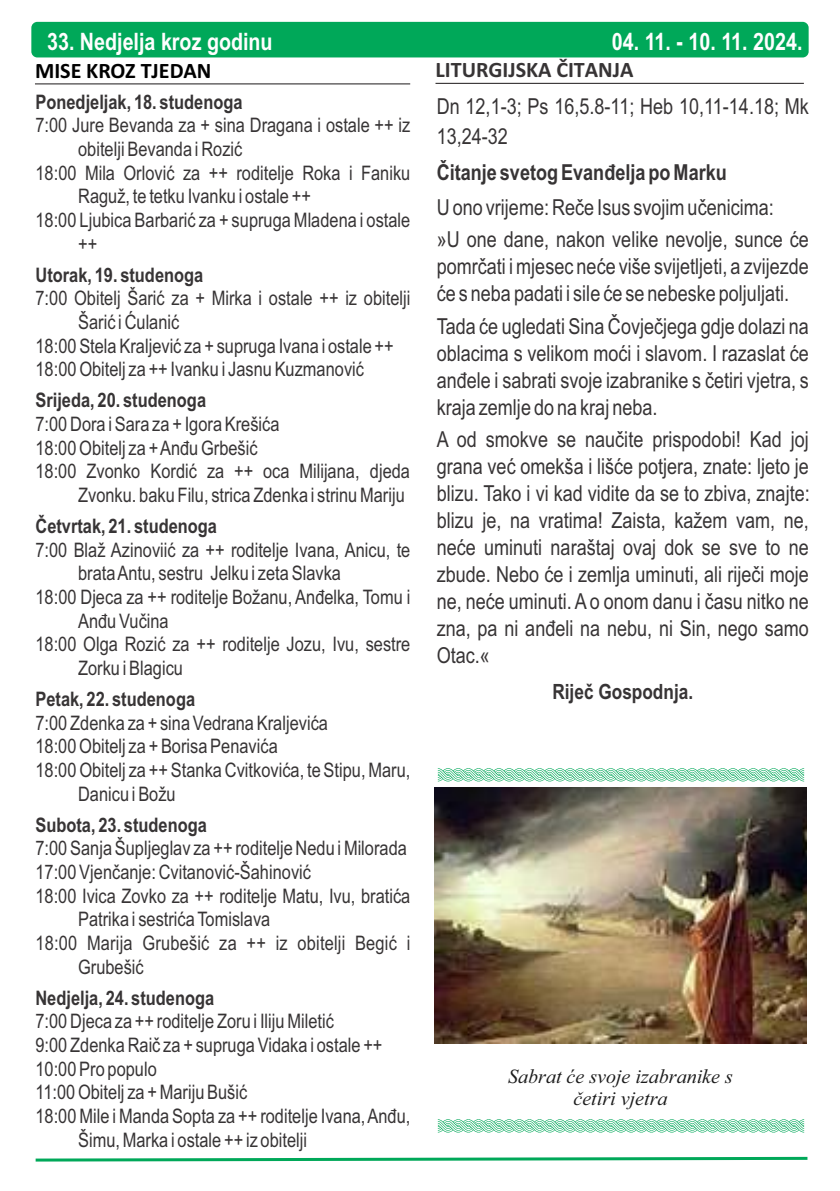
<style>
.page{position:relative;width:840px;height:1191px;background:#fff}
.page>*{position:absolute;margin:0;border:0;box-sizing:border-box;transform-origin:0 0}
.t1{font:700 24px "Arial Narrow";color:#fefefe}
.t2{font:22px/27px "Arial Narrow";color:#373435}
.t3{font:700 22px "Arial Narrow";color:#373435}
.t4{font:700 22px "Calibri";color:#373435}
.t5{font:700 22px "Calibri";color:#000}
.t6{font:700 21px "Arial Narrow";color:#373435}
.t7{font:20px/23.6px "Arial Narrow";color:#373435}
.t8{font:700 20px "Arial Narrow";color:#373435}
.t9{font:italic 20px/22.2px "Times New Roman";color:#1c1c1c;text-align:center}
</style>
<div class="page">
<div style="left:31px;top:22px;width:777px;height:35px;background:#00a859;border-radius:6px"></div>
<svg style="left:35px;top:1156px;width:773px;height:6px"></svg>
<hr style="left:35px;top:83px;width:375px;height:1px;background:#373435">
<hr style="left:435px;top:83px;width:368px;height:1px;background:#373435">
<svg style="left:437px;top:768px;width:366px;height:13px"></svg>
<svg style="left:437px;top:1119px;width:366px;height:13px"></svg>
<img style="left:434px;top:787px;width:371px;height:256px">
<p class="t1" style="left:47px;top:33px;width:227px">33. Nedjelja kroz godinu</p>
<p class="t1" style="left:611px;top:33px;width:192px">04. 11. - 10. 11. 2024.</p>
<p class="t5" style="left:35px;top:62px;width:178px">MISE KROZ TJEDAN</p>
<p class="t4" style="left:435px;top:61px;width:199px">LITURGIJSKA ČITANJA</p>
<p class="t8" style="left:35px;top:94px;width:208px">Ponedjeljak, 18. studenoga</p>
<p class="t7" style="left:78px;top:115px;width:333px;text-indent:-43px">7:00 Jure Bevanda za + sina Dragana i ostale ++ iz obitelji Bevanda i Rozić</p>
<p class="t7" style="left:78px;top:162px;width:333px;text-indent:-43px">18:00 Mila Orlović za ++ roditelje Roka i Faniku<br>Raguž, te tetku Ivanku i ostale ++</p>
<p class="t7" style="left:78px;top:210px;width:333px;text-indent:-43px">18:00 Ljubica Barbarić za + supruga Mladena i ostale ++</p>
<p class="t8" style="left:35px;top:267px;width:169px">Utorak, 19. studenoga</p>
<p class="t7" style="left:35px;top:288px;width:376px">7:00 Obitelj Šarić za + Mirka i ostale ++ iz obitelji</p>
<p class="t7" style="left:78px;top:312px;width:103px">Šarić i Ćulanić</p>
<p class="t7" style="left:35px;top:335px;width:359px">18:00 Stela Kraljević za + supruga Ivana i ostale ++</p>
<p class="t7" style="left:35px;top:359px;width:330px">18:00 Obitelj za ++ Ivanku i Jasnu Kuzmanović</p>
<p class="t8" style="left:35px;top:393px;width:172px">Srijeda, 20. studenoga</p>
<p class="t7" style="left:35px;top:414px;width:245px">7:00 Dora i Sara za + Igora Krešića</p>
<p class="t7" style="left:35px;top:437px;width:223px">18:00 Obitelj za + Anđu Grbešić</p>
<p class="t7" style="left:35px;top:461px;width:376px">18:00 Zvonko Kordić za ++ oca Milijana, djeda</p>
<p class="t7" style="left:78px;top:485px;width:328px">Zvonku. baku Filu, strica Zdenka i strinu Mariju</p>
<p class="t8" style="left:35px;top:518px;width:183px">Četvrtak, 21. studenoga</p>
<p class="t7" style="left:78px;top:539px;width:333px;text-indent:-43px">7:00 Blaž Azinoviić za ++ roditelje Ivana, Anicu, te brata Antu, sestru Jelku i zeta Slavka</p>
<p class="t7" style="left:78px;top:587px;width:333px;text-indent:-43px">18:00 Djeca za ++ roditelje Božanu, Anđelka, Tomu i<br>Anđu Vučina</p>
<p class="t7" style="left:78px;top:634px;width:333px;text-indent:-43px">18:00 Olga Rozić za ++ roditelje Jozu, Ivu, sestre<br>Zorku i Blagicu</p>
<p class="t8" style="left:35px;top:691px;width:161px">Petak, 22. studenoga</p>
<p class="t7" style="left:35px;top:712px;width:294px">7:00 Zdenka za + sina Vedrana Kraljevića</p>
<p class="t7" style="left:35px;top:736px;width:244px">18:00 Obitelj za + Borisa Penavića</p>
<p class="t7" style="left:35px;top:760px;width:376px">18:00 Obitelj za ++ Stanka Cvitkovića, te Stipu, Maru,</p>
<p class="t7" style="left:78px;top:783px;width:99px">Danicu i Božu</p>
<p class="t8" style="left:35px;top:817px;width:173px">Subota, 23. studenoga</p>
<p class="t7" style="left:35px;top:838px;width:373px">7:00 Sanja Šupljeglav za ++ roditelje Nedu i Milorada</p>
<p class="t7" style="left:35px;top:862px;width:277px">17:00 Vjenčanje: Cvitanović-Šahinović</p>
<p class="t7" style="left:78px;top:885px;width:333px;text-indent:-43px">18:00 Ivica Zovko za ++ roditelje Matu, Ivu, bratića<br>Patrika i sestrića Tomislava</p>
<p class="t7" style="left:78px;top:933px;width:333px;text-indent:-43px">18:00 Marija Grubešić za ++ iz obitelji Begić i<br>Grubešić</p>
<p class="t8" style="left:35px;top:990px;width:180px">Nedjelja, 24. studenoga</p>
<p class="t7" style="left:35px;top:1011px;width:300px">7:00 Djeca za ++ roditelje Zoru i Iliju Miletić</p>
<p class="t7" style="left:35px;top:1035px;width:348px">9:00 Zdenka Raič za + supruga Vidaka i ostale ++</p>
<p class="t7" style="left:35px;top:1058px;width:123px">10:00 Pro populo</p>
<p class="t7" style="left:35px;top:1082px;width:213px">11:00 Obitelj za + Mariju Bušić</p>
<p class="t7" style="left:78px;top:1106px;width:333px;text-indent:-43px">18:00 Mile i Manda Sopta za ++ roditelje Ivana, Anđu,<br>Šimu, Marka i ostale ++ iz obitelji</p>
<p class="t2" style="left:436px;top:93px;width:373px;line-height:30.6px">Dn 12,1-3; Ps 16,5.8-11; Heb 10,11-14.18; Mk<br>13,24-32</p>
<p class="t3" style="left:436px;top:164px;width:291px">Čitanje svetog Evanđelja po Marku</p>
<p class="t2" style="left:436px;top:193px;width:373px;line-height:32.4px">U ono vrijeme: Reče Isus svojim učenicima:<br>»U one dane, nakon velike nevolje, sunce će</p>
<p class="t2" style="left:436px;top:255px;width:373px">pomrčati i mjesec neće više svijetljeti, a zvijezde će s neba padati i sile će se nebeske poljuljati.</p>
<p class="t2" style="left:436px;top:314px;width:373px;text-align:justify">Tada će ugledati Sina Čovječjega gdje dolazi na oblacima s velikom moći i slavom. I razaslat će anđele i sabrati svoje izabranike s četiri vjetra, s kraja zemlje do na kraj neba.</p>
<p class="t2" style="left:436px;top:428px;width:374px;text-align:justify">A od smokve se naučite prispodobi! Kad joj grana već omekša i lišće potjera, znate: ljeto je blizu. Tako i vi kad vidite da se to zbiva, znajte: blizu je, na vratima! Zaista, kažem vam, ne, neće uminuti naraštaj ovaj dok se sve to ne zbude. Nebo će i zemlja uminuti, ali riječi moje ne, neće uminuti. Ao onom danu i času nitko ne zna, pa ni anđeli na nebu, ni Sin, nego samo Otac.«</p>
<p class="t6" style="left:552px;top:684px;width:142px">Riječ Gospodnja.</p>
<p class="t9" style="left:508px;top:1066px;width:226px">Sabrat će svoje izabranike s četiri vjetra</p>
</div>
